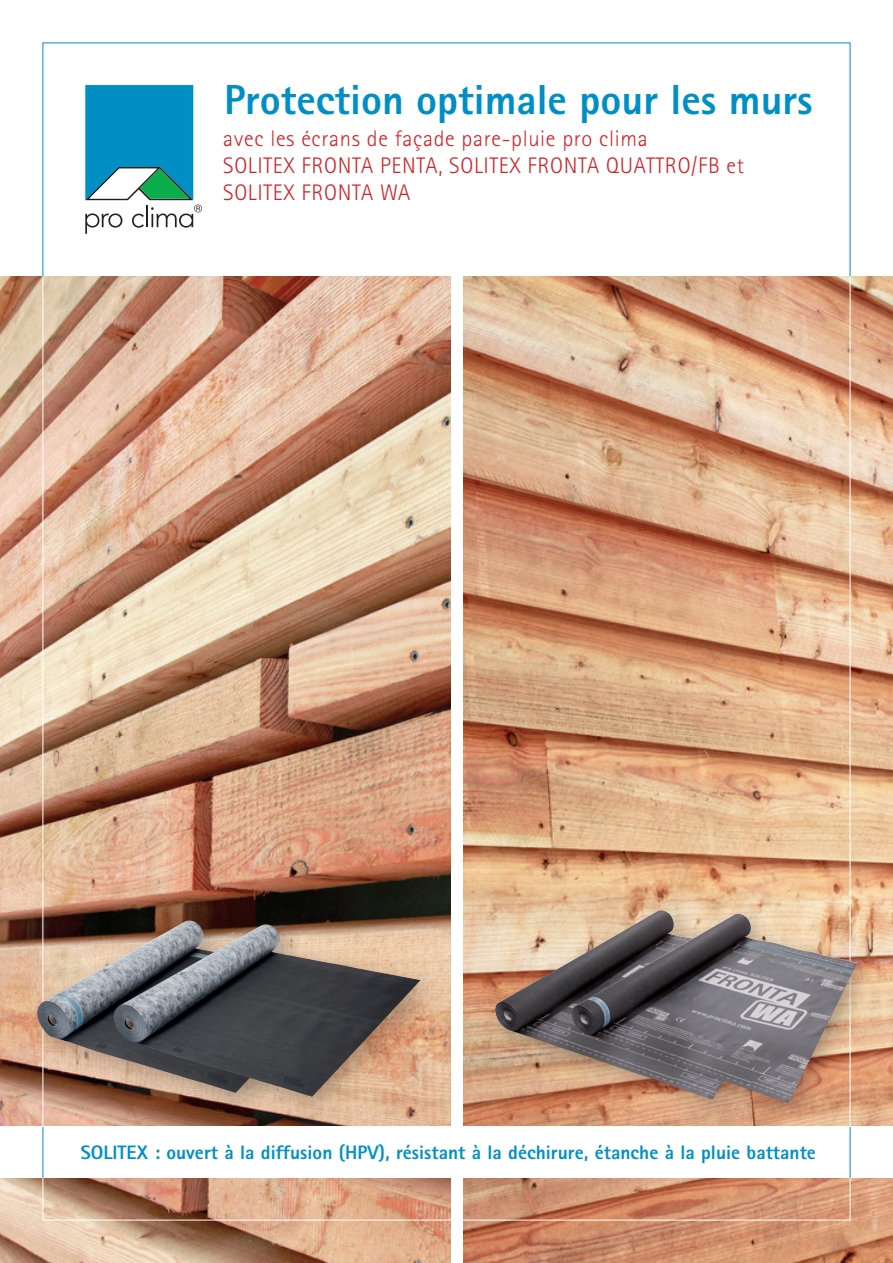
<style>
.page{position:relative;width:893px;height:1263px;background:#fff}
.page>*{position:absolute;margin:0;border:0;box-sizing:border-box;transform-origin:0 0}
.t1{font:800 42px "Rotis Sans Serif Pro";color:#008fc5}
.t2{font:300 22.5px/27px "Rotis Sans Serif Pro";letter-spacing:.03em;color:#d1232a}
.t3{font:800 19.5px "Rotis Sans Serif Pro";color:#008fc5}
</style>
<div class="page">
<img style="left:0;top:276px;width:451px;height:987px">
<img style="left:463px;top:276px;width:430px;height:987px">
<div style="left:24px;top:907px;width:345px;height:211px;background:#231f20;opacity:.3"></div>
<img style="left:37px;top:921px;width:63px;height:172px">
<div style="left:100px;top:911px;width:345px;height:211px;background:#231f20;opacity:.3"></div>
<img style="left:112px;top:924px;width:309px;height:173px">
<div style="left:481px;top:897px;width:335px;height:229px;background:#231f20;opacity:.3"></div>
<img style="left:495px;top:910px;width:66px;height:189px">
<div style="left:561px;top:902px;width:317px;height:223px;background:#231f20;opacity:.3"></div>
<img style="left:570px;top:913px;width:287px;height:190px">
<div style="left:0;top:1127px;width:893px;height:51px;background:#fff"></div>
<hr style="left:43px;top:1127px;width:1px;height:51px;background:#008fc5">
<hr style="left:850px;top:1127px;width:1px;height:51px;background:#008fc5">
<svg style="left:85px;top:85px;width:117px;height:149px"></svg>
<h1 class="t1" style="left:224px;top:73px;width:590px">Protection optimale pour les murs</h1>
<p class="t2" style="left:223px;top:125px;width:522px">avec les écrans de façade pare-pluie pro clima<br>SOLITEX FRONTA PENTA, SOLITEX FRONTA QUATTRO/FB et<br>SOLITEX FRONTA WA</p>
<p class="t3" style="left:81px;top:1140px;width:737px">SOLITEX : ouvert à la diffusion (HPV), résistant à la déchirure, étanche à la pluie battante</p>
</div>
